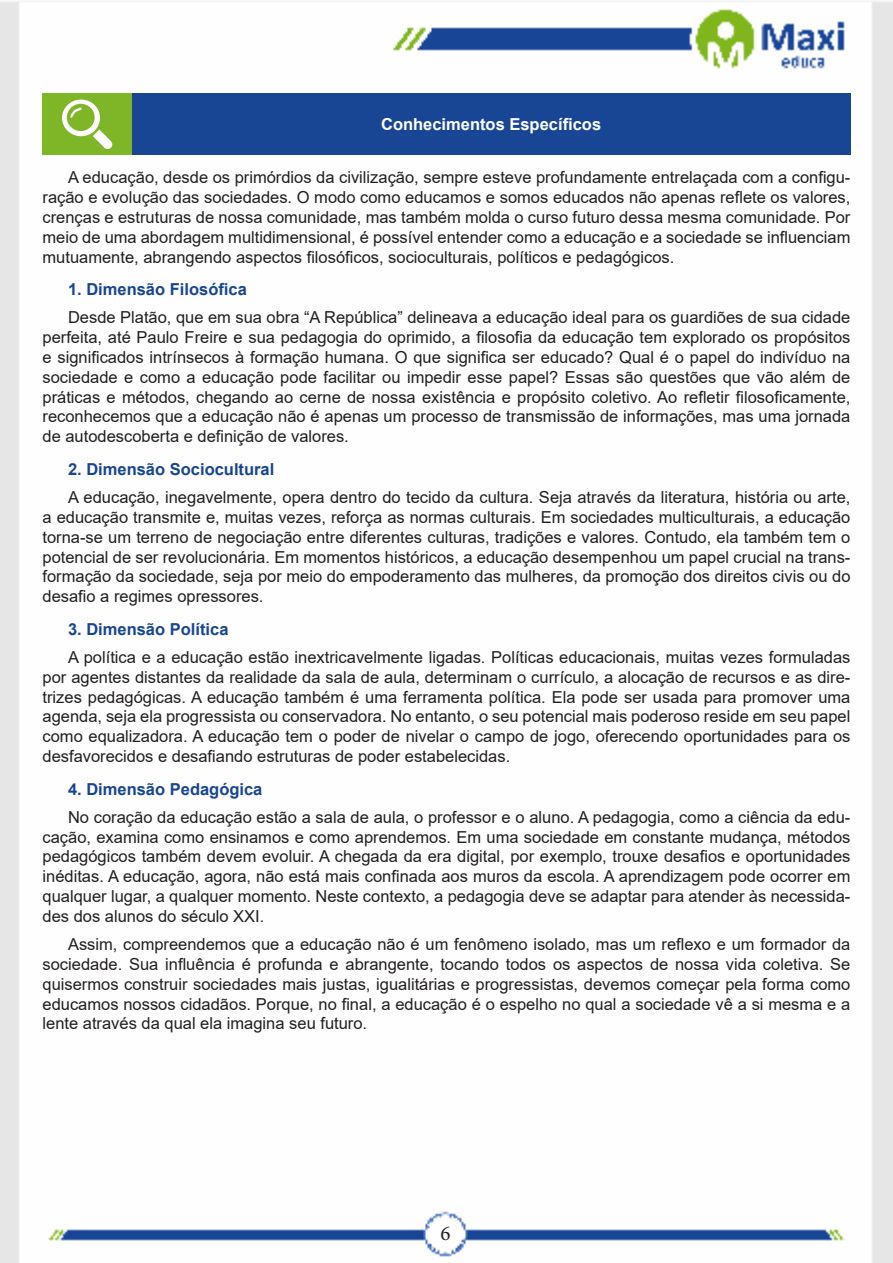
<style>
.page{position:relative;width:893px;height:1263px;background:#fff}
.page>*{position:absolute;margin:0;border:0;box-sizing:border-box;transform-origin:0 0}
.t1{font:21px "Minion Pro";color:#231f20}
.t2{font:16.5px/19.8px "Arial";color:#231f20;text-align:justify}
.t3{font:700 16.5px "Arial";color:#184695}
.Titulo_de_Caixa{font:700 16.5px "Arial";color:#fff}
</style>
<div class="page">
<img style="left:0;top:1px;width:893px;height:1262px">
<div style="left:43px;top:94px;width:89px;height:61px;background:#7fb628"></div>
<div style="left:132px;top:94px;width:718px;height:61px;background:#184695"></div>
<svg style="left:62px;top:100px;width:51px;height:49px"></svg>
<p class="Titulo_de_Caixa" style="left:381px;top:113px;width:222px">Conhecimentos Específicos</p>
<p class="t2" style="left:43px;top:168px;width:809px;text-indent:26px">A educação, desde os primórdios da civilização, sempre esteve profundamente entrelaçada com a configu&shy;ração e evolução das sociedades. O modo como educamos e somos educados não apenas reflete os valores, crenças e estruturas de nossa comunidade, mas também molda o curso futuro dessa mesma comunidade. Por meio de uma abordagem multidimensional, é possível entender como a educação e a sociedade se influenciam mutuamente, abrangendo aspectos filosóficos, socioculturais, políticos e pedagógicos.</p>
<p class="t3" style="left:68px;top:278px;width:180px">1. Dimensão Filosófica</p>
<p class="t2" style="left:43px;top:308px;width:809px;text-indent:26px">Desde Platão, que em sua obra “A República” delineava a educação ideal para os guardiões de sua cidade perfeita, até Paulo Freire e sua pedagogia do oprimido, a filosofia da educação tem explorado os propósitos e significados intrínsecos à formação humana. O que significa ser educado? Qual é o papel do indivíduo na sociedade e como a educação pode facilitar ou impedir esse papel? Essas são questões que vão além de práticas e métodos, chegando ao cerne de nossa existência e propósito coletivo. Ao refletir filosoficamente, reconhecemos que a educação não é apenas um processo de transmissão de informações, mas uma jornada de autodescoberta e definição de valores.</p>
<p class="t3" style="left:68px;top:457px;width:208px">2. Dimensão Sociocultural</p>
<p class="t2" style="left:43px;top:487px;width:809px;text-indent:26px">A educação, inegavelmente, opera dentro do tecido da cultura. Seja através da literatura, história ou arte, a educação transmite e, muitas vezes, reforça as normas culturais. Em sociedades multiculturais, a educação torna-se um terreno de negociação entre diferentes culturas, tradições e valores. Contudo, ela também tem o potencial de ser revolucionária. Em momentos históricos, a educação desempenhou um papel crucial na trans&shy;formação da sociedade, seja por meio do empoderamento das mulheres, da promoção dos direitos civis ou do desafio a regimes opressores.</p>
<p class="t3" style="left:68px;top:617px;width:162px">3. Dimensão Política</p>
<p class="t2" style="left:43px;top:647px;width:809px;text-indent:26px">A política e a educação estão inextricavelmente ligadas. Políticas educacionais, muitas vezes formuladas por agentes distantes da realidade da sala de aula, determinam o currículo, a alocação de recursos e as dire&shy;trizes pedagógicas. A educação também é uma ferramenta política. Ela pode ser usada para promover uma agenda, seja ela progressista ou conservadora. No entanto, o seu potencial mais poderoso reside em seu papel como equalizadora. A educação tem o poder de nivelar o campo de jogo, oferecendo oportunidades para os desfavorecidos e desafiando estruturas de poder estabelecidas.</p>
<p class="t3" style="left:68px;top:777px;width:196px">4. Dimensão Pedagógica</p>
<p class="t2" style="left:43px;top:807px;width:809px;text-indent:26px">No coração da educação estão a sala de aula, o professor e o aluno. A pedagogia, como a ciência da edu&shy;cação, examina como ensinamos e como aprendemos. Em uma sociedade em constante mudança, métodos pedagógicos também devem evoluir. A chegada da era digital, por exemplo, trouxe desafios e oportunidades inéditas. A educação, agora, não está mais confinada aos muros da escola. A aprendizagem pode ocorrer em qualquer lugar, a qualquer momento. Neste contexto, a pedagogia deve se adaptar para atender às necessida&shy;des dos alunos do século XXI.</p>
<p class="t2" style="left:43px;top:934px;width:809px;text-indent:26px">Assim, compreendemos que a educação não é um fenômeno isolado, mas um reflexo e um formador da sociedade. Sua influência é profunda e abrangente, tocando todos os aspectos de nossa vida coletiva. Se quisermos construir sociedades mais justas, igualitárias e progressistas, devemos começar pela forma como educamos nossos cidadãos. Porque, no final, a educação é o espelho no qual a sociedade vê a si mesma e a lente através da qual ela imagina seu futuro.</p>
<p class="t1" style="left:440px;top:1219px;width:12px">6</p>
</div>
